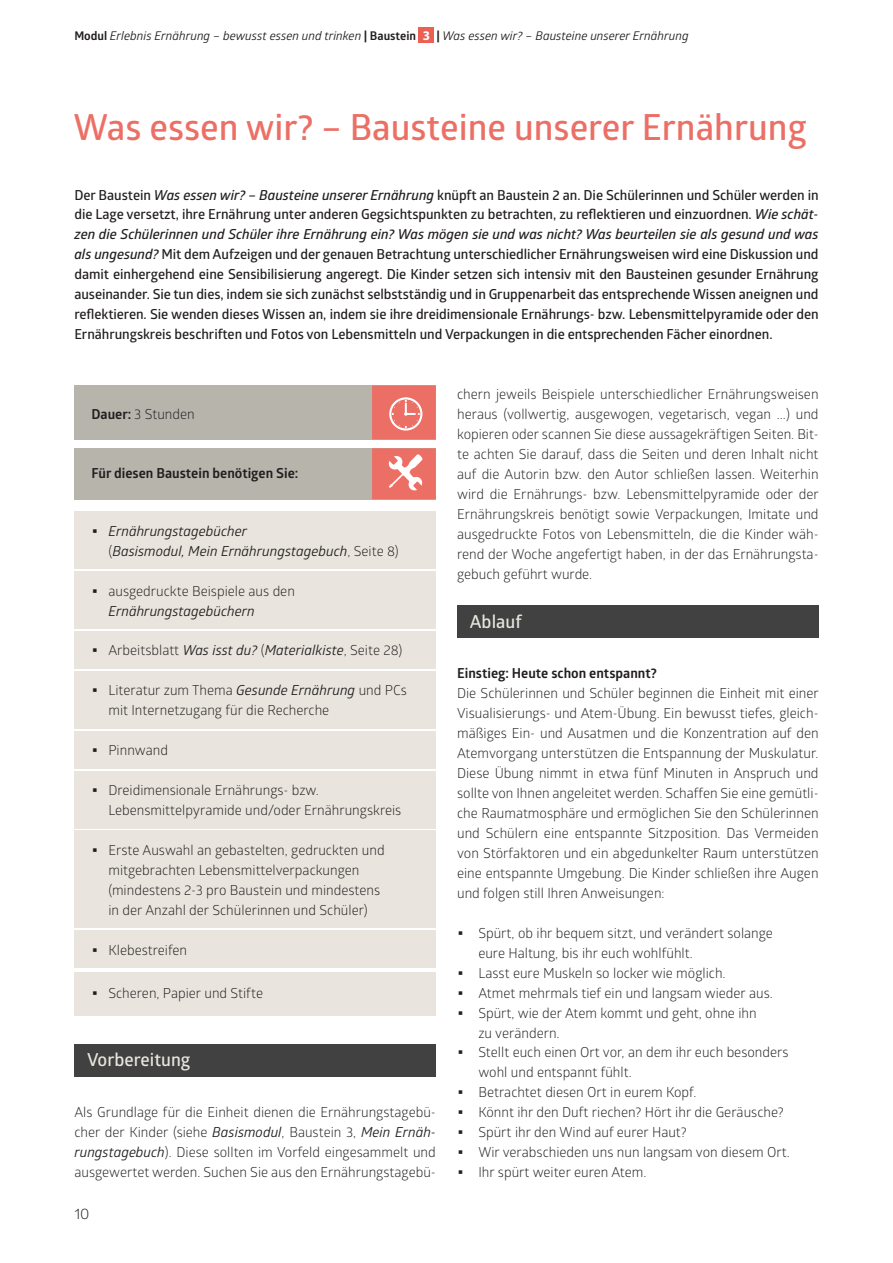
<style>
.page{position:relative;width:893px;height:1263px;background:#fff}
.page>*{position:absolute;margin:0;border:0;box-sizing:border-box;transform-origin:0 0}
.t1{font:600 36px "Glober";color:#ec6f66}
.t2{font:600 18px "Glober";color:#e9e5de}
.t3{font:15px "Glober";color:#231f20}
.t4{font:13.8px/20px "Glober";color:#231f20}
.t5{font:600 13.8px/20px "Glober";letter-spacing:-.005em;color:#231f20;text-align:justify}
.t6{font:italic 13.8px/20px "Glober";color:#231f20}
.t7{font:700 13.8px "Glober";color:#231f20}
.t8{font:italic 12px "Glober";color:#231f20}
.s1{font-weight:700;font-style:normal}
.s2{font-family:"Myriad Pro";font-weight:700;font-style:normal;font-size:13.2px;color:#fff}
.s3{font-style:italic}
.s4{font-weight:700}
.s5{font-family:"The Sans Os F";font-style:normal;font-size:16.5px}
.s6{font-style:normal}
.s7{font-family:"The Sans Os F";font-size:16.5px}
</style>
<div class="page">
<div style="left:74px;top:385px;width:362px;height:55px;background:#b7b4ac"></div>
<div style="left:372px;top:385px;width:64px;height:54px;background:#ec6f66"></div>
<div style="left:74px;top:448px;width:362px;height:52px;background:#b7b4ac"></div>
<div style="left:372px;top:448px;width:64px;height:51px;background:#ec6f66"></div>
<div style="left:74px;top:511px;width:362px;height:58px;background:#e9e5de"></div>
<div style="left:74px;top:571px;width:362px;height:58px;background:#e9e5de"></div>
<div style="left:74px;top:631px;width:362px;height:38px;background:#e9e5de"></div>
<div style="left:74px;top:671px;width:362px;height:57px;background:#e9e5de"></div>
<div style="left:74px;top:731px;width:362px;height:37px;background:#e9e5de"></div>
<div style="left:74px;top:771px;width:362px;height:57px;background:#e9e5de"></div>
<div style="left:74px;top:830px;width:362px;height:98px;background:#e9e5de"></div>
<div style="left:74px;top:930px;width:362px;height:38px;background:#e9e5de"></div>
<div style="left:74px;top:972px;width:362px;height:44px;background:#e9e5de"></div>
<div style="left:74px;top:1044px;width:362px;height:32px;background:#404140"></div>
<svg style="left:389px;top:397px;width:33px;height:34px"></svg>
<svg style="left:388px;top:454px;width:35px;height:37px"></svg>
<div style="left:457px;top:605px;width:362px;height:33px;background:#404140"></div>
<div style="left:419px;top:28px;width:15px;height:15px;background:#eb6053"></div>
<p class="t8" style="left:74px;top:27px;width:616px"><span class="s1">Modul</span> Erlebnis Ernährung – bewusst essen und trinken <span class="s1">| Baustein</span> <span class="s2">3</span> <span class="s1">|</span> Was essen wir? – Bausteine unserer Ernährung</p>
<h1 class="t1" style="left:74px;top:102px;width:735px">Was essen wir? – Bausteine unserer Ernährung</h1>
<p class="t5" style="left:74px;top:184px;width:746px">Der Baustein <span class="s3">Was essen wir? – Bausteine unserer Ernährung</span> knüpft an Baustein 2 an. Die Schülerinnen und Schüler werden in die Lage versetzt, ihre Ernährung unter anderen Gegsichtspunkten zu betrachten, zu reflektieren und einzuordnen. <span class="s3">Wie schät&shy;zen die Schülerinnen und Schüler ihre Ernährung ein? Was mögen sie und was nicht? Was beurteilen sie als gesund und was als ungesund?</span> Mit dem Aufzeigen und der genauen Betrachtung unterschiedlicher Ernährungsweisen wird eine Diskussion und damit einhergehend eine Sensibilisierung angeregt. Die Kinder setzen sich intensiv mit den Bausteinen gesunder Ernährung auseinander. Sie tun dies, indem sie sich zunächst selbstständig und in Gruppenarbeit das entsprechende Wissen aneignen und reflektieren. Sie wenden dieses Wissen an, indem sie ihre dreidimensionale Ernährungs- bzw. Lebensmittelpyramide oder den Ernährungskreis beschriften und Fotos von Lebensmitteln und Verpackungen in die entsprechenden Fächer einordnen.</p>
<p class="t4" style="left:91px;top:403px;width:105px"><span class="s4">Dauer:</span> 3 Stunden</p>
<p class="t7" style="left:91px;top:464px;width:208px">Für diesen Baustein benötigen Sie:</p>
<p class="t6" style="left:108px;top:520px;width:292px;text-indent:-17px"><span class="s5">▪</span> Ernährungstagebücher<br><span class="s6">(</span>Basismodul, Mein Ernährungstagebuch<span class="s6">, Seite 8)</span></p>
<p class="t4" style="left:108px;top:580px;width:188px;text-indent:-17px"><span class="s7">▪</span> ausgedruckte Beispiele aus den<br><span class="s3">Ernährungstagebüchern</span></p>
<p class="t6" style="left:91px;top:640px;width:312px"><span class="s5">▪</span> <span class="s6">Arbeitsblatt</span> Was isst du? <span class="s6">(</span>Materialkiste<span class="s6">, Seite 28)</span></p>
<p class="t4" style="left:108px;top:680px;width:300px;text-indent:-17px"><span class="s7">▪</span> Literatur zum Thema <span class="s3">Gesunde Ernährung</span> und PCs mit Internetzugang für die Recherche</p>
<p class="t4" style="left:91px;top:740px;width:78px"><span class="s7">▪</span> Pinnwand</p>
<p class="t4" style="left:108px;top:779px;width:294px;text-indent:-17px"><span class="s7">▪</span> Dreidimensionale Ernährungs- bzw.<br>Lebensmittelpyramide und/oder Ernährungskreis</p>
<p class="t4" style="left:108px;top:839px;width:278px;text-indent:-17px"><span class="s7">▪</span> Erste Auswahl an gebastelten, gedruckten und mitgebrachten Lebensmittelverpackungen (mindestens 2-3 pro Baustein und mindestens in der Anzahl der Schülerinnen und Schüler)</p>
<p class="t4" style="left:91px;top:939px;width:97px"><span class="s7">▪</span> Klebestreifen</p>
<p class="t4" style="left:91px;top:982px;width:173px"><span class="s7">▪</span> Scheren, Papier und Stifte</p>
<h2 class="t2" style="left:87px;top:1047px;width:105px">Vorbereitung</h2>
<p class="t4" style="left:74px;top:1102px;width:363px;text-align:justify">Als Grundlage für die Einheit dienen die Ernährungstagebü&shy;cher der Kinder (siehe <span class="s3">Basismodul</span>, Baustein 3, <span class="s3">Mein Ernäh&shy;rungstagebuch</span>). Diese sollten im Vorfeld eingesammelt und ausgewertet werden. Suchen Sie aus den Ernährungstagebü-</p>
<p class="t3" style="left:74px;top:1203px;width:17px">10</p>
<p class="t4" style="left:457px;top:383px;width:363px;text-align:justify">chern jeweils Beispiele unterschiedlicher Ernährungsweisen heraus (vollwertig, ausgewogen, vegetarisch, vegan ...) und kopieren oder scannen Sie diese aussagekräftigen Seiten. Bit&shy;te achten Sie darauf, dass die Seiten und deren Inhalt nicht auf die Autorin bzw. den Autor schließen lassen. Weiterhin wird die Ernährungs- bzw. Lebensmittelpyramide oder der Ernährungskreis benötigt sowie Verpackungen, Imitate und ausgedruckte Fotos von Lebensmitteln, die die Kinder wäh&shy;rend der Woche angefertigt haben, in der das Ernährungsta&shy;gebuch geführt wurde.</p>
<h2 class="t2" style="left:470px;top:608px;width:53px">Ablauf</h2>
<p class="t7" style="left:457px;top:664px;width:201px">Einstieg: Heute schon entspannt?</p>
<p class="t4" style="left:457px;top:683px;width:363px;text-align:justify">Die Schülerinnen und Schüler beginnen die Einheit mit einer Visualisierungs- und Atem-Übung. Ein bewusst tiefes, gleich&shy;mäßiges Ein- und Ausatmen und die Konzentration auf den Atemvorgang unterstützen die Entspannung der Muskulatur.<br>Diese Übung nimmt in etwa fünf Minuten in Anspruch und sollte von Ihnen angeleitet werden. Schaffen Sie eine gemütli&shy;che Raumatmosphäre und ermöglichen Sie den Schülerinnen und Schülern eine entspannte Sitzposition. Das Vermeiden von Störfaktoren und ein abgedunkelter Raum unterstützen eine entspannte Umgebung. Die Kinder schließen ihre Augen und folgen still Ihren Anweisungen:</p>
<p class="t4" style="left:478px;top:922px;width:296px;text-indent:-21px"><span class="s7">▪</span> Spürt, ob ihr bequem sitzt, und verändert solange eure Haltung, bis ihr euch wohlfühlt.</p>
<p class="t4" style="left:457px;top:962px;width:270px"><span class="s7">▪</span> Lasst eure Muskeln so locker wie möglich.</p>
<p class="t4" style="left:457px;top:982px;width:317px"><span class="s7">▪</span> Atmet mehrmals tief ein und langsam wieder aus.</p>
<p class="t4" style="left:478px;top:1002px;width:280px;text-indent:-21px"><span class="s7">▪</span> Spürt, wie der Atem kommt und geht, ohne ihn zu verändern.</p>
<p class="t4" style="left:478px;top:1042px;width:312px;text-indent:-21px"><span class="s7">▪</span> Stellt euch einen Ort vor, an dem ihr euch besonders wohl und entspannt fühlt.</p>
<p class="t4" style="left:457px;top:1082px;width:241px"><span class="s7">▪</span> Betrachtet diesen Ort in eurem Kopf.</p>
<p class="t4" style="left:457px;top:1102px;width:328px"><span class="s7">▪</span> Könnt ihr den Duft riechen? Hört ihr die Geräusche?</p>
<p class="t4" style="left:457px;top:1122px;width:231px"><span class="s7">▪</span> Spürt ihr den Wind auf eurer Haut?</p>
<p class="t4" style="left:457px;top:1142px;width:334px"><span class="s7">▪</span> Wir verabschieden uns nun langsam von diesem Ort.</p>
<p class="t4" style="left:457px;top:1162px;width:191px"><span class="s7">▪</span> Ihr spürt weiter euren Atem.</p>
</div>
